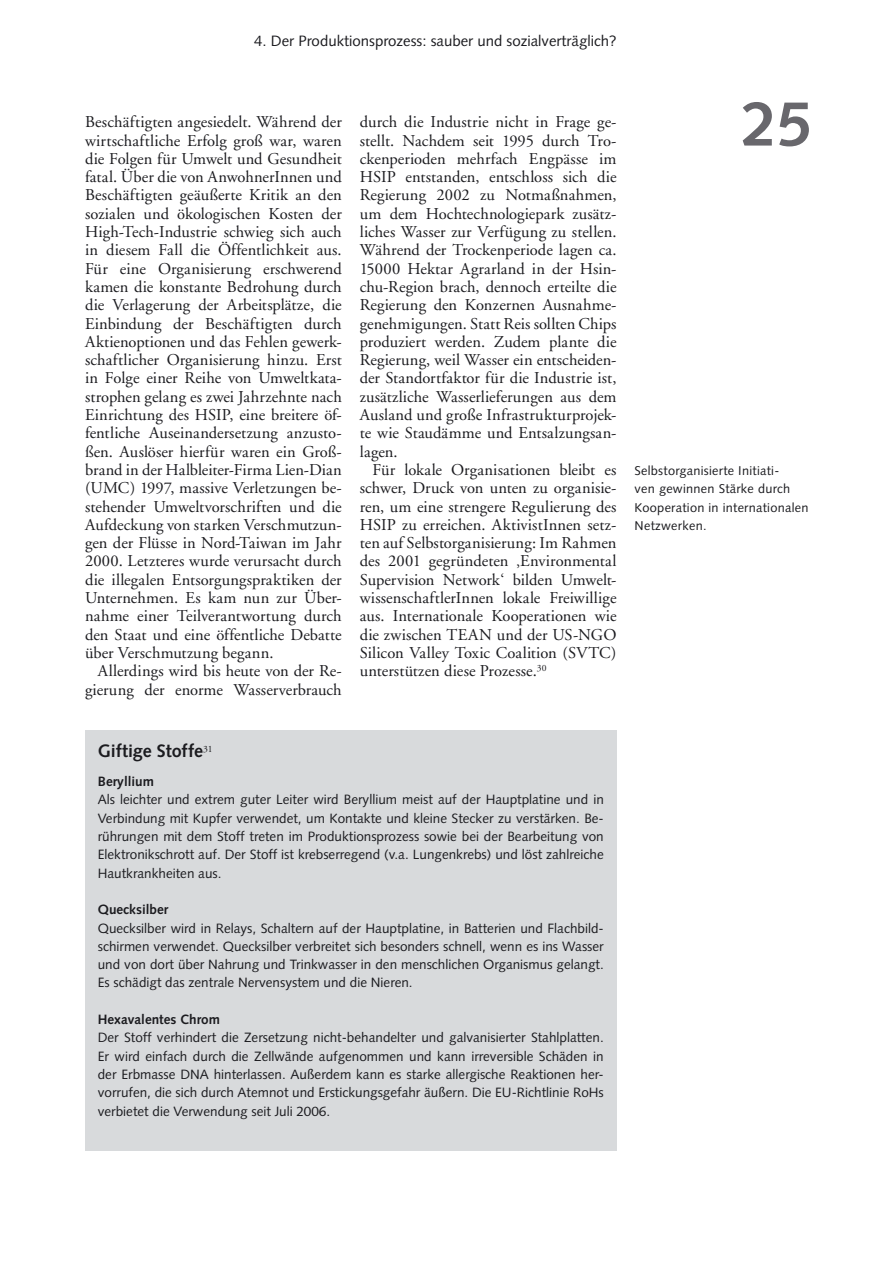
<style>
.page{position:relative;width:893px;height:1263px;background:#fff}
.page>*{position:absolute;margin:0;border:0;box-sizing:border-box;transform-origin:0 0}
.t1{font:700 63px "Syntax";color:#68676c}
.box_titel{font:700 18px "Syntax";color:#1b1b1f}
.fliess-neu{font:16.5px/18.3px "Adobe Garamond";letter-spacing:.005em;color:#1b1b1f;text-align:justify}
.t2{font:15px "Syntax";color:#1b1b1f}
.box_neu{font:13.5px/18.3px "Syntax";color:#1b1b1f;text-align:justify}
.box_neu-2{font:700 13.5px "Syntax";color:#1b1b1f}
.randspalte{font:12.75px/18.3px "Syntax";letter-spacing:.02em;color:#1b1b1f}
</style>
<div class="page">
<div style="left:85px;top:730px;width:532px;height:421px;background:#d8dadc"></div>
<p class="t2" style="left:254px;top:32px;width:364px">4. Der Produktionsprozess: sauber und sozialverträglich?</p>
<p class="fliess-neu" style="left:85px;top:113px;width:258px">Beschäftigten angesiedelt. Während der wirtschaftliche Erfolg groß war, waren die Folgen für Umwelt und Gesundheit fatal. Über die von AnwohnerInnen und Beschäftigten geäußerte Kritik an den sozialen und ökologischen Kosten der High-Tech-Industrie schwieg sich auch in diesem Fall die Öffentlichkeit aus.<br>Für eine Organisierung erschwerend kamen die konstante Bedrohung durch die Verlagerung der Arbeitsplätze, die Einbindung der Beschäftigten durch Aktienoptionen und das Fehlen gewerk&shy;schaftlicher Organisierung hinzu. Erst in Folge einer Reihe von Umweltkata&shy;strophen gelang es zwei Jahrzehnte nach Einrichtung des HSIP, eine breitere öf&shy;fentliche Auseinandersetzung anzusto&shy;ßen. Auslöser hierfür waren ein Groß&shy;brand in der Halbleiter-Firma Lien-Dian (UMC) 1997, massive Verletzungen be&shy;stehender Umweltvorschriften und die Aufdeckung von starken Verschmutzun&shy;gen der Flüsse in Nord-Taiwan im Jahr 2000. Letzteres wurde verursacht durch die illegalen Entsorgungspraktiken der Unternehmen. Es kam nun zur Über&shy;nahme einer Teilverantwortung durch den Staat und eine öffentliche Debatte über Verschmutzung begann.</p>
<p class="fliess-neu" style="left:85px;top:662px;width:258px;text-align:right">Allerdings wird bis heute von der Re&shy;gierung der enorme Wasserverbrauch</p>
<p class="fliess-neu" style="left:360px;top:113px;width:258px">durch die Industrie nicht in Frage ge&shy;stellt. Nachdem seit 1995 durch Tro&shy;ckenperioden mehrfach Engpässe im HSIP entstanden, entschloss sich die Regierung 2002 zu Notmaßnahmen, um dem Hochtechnologiepark zusätz&shy;liches Wasser zur Verfügung zu stellen.<br>Während der Trockenperiode lagen ca.<br>15000 Hektar Agrarland in der Hsin&shy;chu-Region brach, dennoch erteilte die Regierung den Konzernen Ausnahme&shy;genehmigungen. Statt Reis sollten Chips produziert werden. Zudem plante die Regierung, weil Wasser ein entscheiden&shy;der Standortfaktor für die Industrie ist, zusätzliche Wasserlieferungen aus dem Ausland und große Infrastrukturprojek&shy;te wie Staudämme und Entsalzungsan&shy;lagen.</p>
<p class="fliess-neu" style="left:360px;top:461px;width:258px;text-indent:13px">Für lokale Organisationen bleibt es schwer, Druck von unten zu organisie&shy;ren, um eine strengere Regulierung des HSIP zu erreichen. AktivistInnen setz&shy;ten auf Selbstorganisierung: Im Rahmen des 2001 gegründeten ‚Environmental Supervision Network‘ bilden Umwelt&shy;wissenschaftlerInnen lokale Freiwillige aus. Internationale Kooperationen wie die zwischen TEAN und der US-NGO Silicon Valley Toxic Coalition (SVTC) unterstützen diese Prozesse.<sup>30</sup></p>
<p class="box_titel" style="left:98px;top:741px;width:116px">Giftige Stoffe<sup>31</sup></p>
<p class="box_neu-2" style="left:98px;top:774px;width:58px">Beryllium</p>
<p class="box_neu" style="left:98px;top:791px;width:508px">Als leichter und extrem guter Leiter wird Beryllium meist auf der Hauptplatine und in Verbindung mit Kupfer verwendet, um Kontakte und kleine Stecker zu verstärken. Be&shy;rührungen mit dem Stoff treten im Produktionsprozess sowie bei der Bearbeitung von Elektronikschrott auf. Der Stoff ist krebserregend (v.a. Lungenkrebs) und löst zahlreiche Hautkrankheiten aus.</p>
<p class="box_neu-2" style="left:98px;top:902px;width:72px">Quecksilber</p>
<p class="box_neu" style="left:98px;top:919px;width:507px">Quecksilber wird in Relays, Schaltern auf der Hauptplatine, in Batterien und Flachbild&shy;schirmen verwendet. Quecksilber verbreitet sich besonders schnell, wenn es ins Wasser und von dort über Nahrung und Trinkwasser in den menschlichen Organismus gelangt.<br>Es schädigt das zentrale Nervensystem und die Nieren.</p>
<p class="box_neu-2" style="left:98px;top:1012px;width:124px">Hexavalentes Chrom</p>
<p class="box_neu" style="left:98px;top:1028px;width:508px">Der Stoff verhindert die Zersetzung nicht-behandelter und galvanisierter Stahlplatten.<br>Er wird einfach durch die Zellwände aufgenommen und kann irreversible Schäden in der Erbmasse DNA hinterlassen. Außerdem kann es starke allergische Reaktionen her&shy;vorrufen, die sich durch Atemnot und Erstickungsgefahr äußern. Die EU-Richtlinie RoHs verbietet die Verwendung seit Juli 2006.</p>
<h1 class="t1" style="left:742px;top:88px;width:72px">25</h1>
<p class="randspalte" style="left:635px;top:461px;width:175px">Selbstorganisierte Initiati-<br>ven gewinnen Stärke durch<br>Kooperation in internationalen<br>Netzwerken.</p>
</div>
